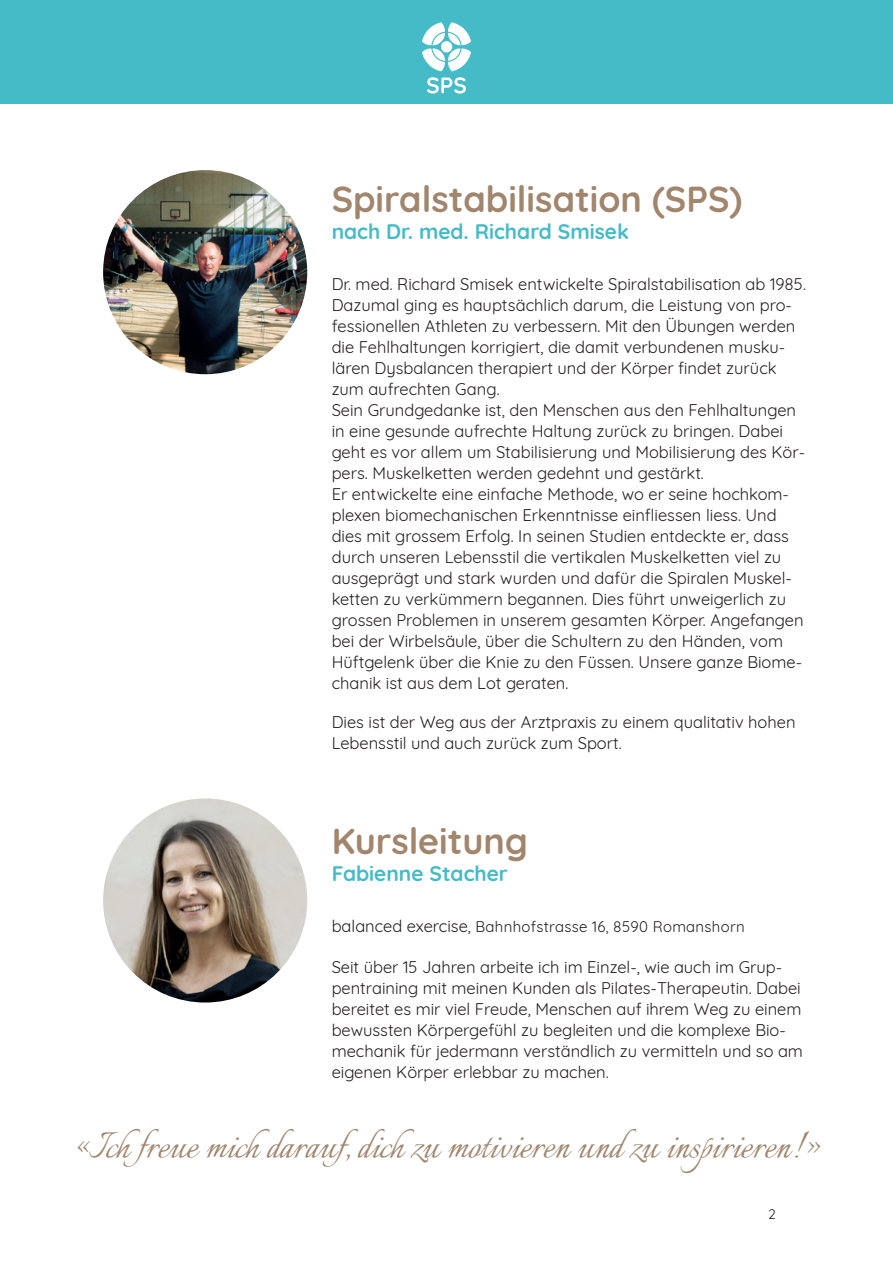
<style>
.page{position:relative;width:893px;height:1263px;background:#fff}
.page>*{position:absolute;margin:0;border:0;box-sizing:border-box;transform-origin:0 0}
.t1{font:45px "Italianno";color:#a1866d}
.t2{font:700 36px "Quicksand";color:#a1866d}
.t3{font:700 21px "Quicksand";color:#44bbc7}
.t4{font:16.5px/21px "Quicksand";color:#231f20}
.t5{font:15px "Quicksand";letter-spacing:.02em;color:#231f20}
.t6{font:13.5px "Quicksand";color:#231f20}
.s1{font-size:16.5px}
</style>
<div class="page">
<div style="left:0;top:0;width:893px;height:104px;background:#44bbc7"></div>
<svg style="left:422px;top:22px;width:49px;height:49px"></svg>
<div style="left:441px;top:41px;width:11px;height:11px;background:#fff;border-radius:50%"></div>
<svg style="left:427px;top:77px;width:39px;height:17px"></svg>
<img style="left:103px;top:798px;width:204px;height:204px;border-radius:102px">
<img style="left:103px;top:170px;width:204px;height:204px;border-radius:102px">
<h2 class="t2" style="left:332px;top:170px;width:412px">Spiralstabilisation (SPS)</h2>
<p class="t3" style="left:332px;top:214px;width:299px">nach Dr. med. Richard Smisek</p>
<p class="t4" style="left:332px;top:272px;width:476px">Dr. med. Richard Smisek entwickelte Spiralstabilisation ab 1985.<br>Dazumal ging es hauptsächlich darum, die Leistung von pro&shy;fessionellen Athleten zu verbessern. Mit den Übungen werden die Fehlhaltungen korrigiert, die damit verbundenen musku&shy;lären Dysbalancen therapiert und der Körper findet zurück zum aufrechten Gang.<br>Sein Grundgedanke ist, den Menschen aus den Fehlhaltungen in eine gesunde aufrechte Haltung zurück zu bringen. Dabei geht es vor allem um Stabilisierung und Mobilisierung des Kör&shy;pers. Muskelketten werden gedehnt und gestärkt.<br>Er entwickelte eine einfache Methode, wo er seine hochkom&shy;plexen biomechanischen Erkenntnisse einfliessen liess. Und dies mit grossem Erfolg. In seinen Studien entdeckte er, dass durch unseren Lebensstil die vertikalen Muskelketten viel zu ausgeprägt und stark wurden und dafür die Spiralen Muskel&shy;ketten zu verkümmern begannen. Dies führt unweigerlich zu grossen Problemen in unserem gesamten Körper. Angefangen bei der Wirbelsäule, über die Schultern zu den Händen, vom Hüftgelenk über die Knie zu den Füssen. Unsere ganze Biome&shy;chanik ist aus dem Lot geraten.</p>
<p class="t4" style="left:332px;top:710px;width:465px">Dies ist der Weg aus der Arztpraxis zu einem qualitativ hohen<br>Lebensstil und auch zurück zum Sport.</p>
<h2 class="t2" style="left:332px;top:812px;width:198px">Kursleitung</h2>
<p class="t3" style="left:332px;top:857px;width:178px">Fabienne Stacher</p>
<p class="t5" style="left:332px;top:915px;width:415px"><span class="s1">balanced exercise,</span> Bahnhofstrasse 16, 8590 Romanshorn</p>
<p class="t4" style="left:332px;top:954px;width:473px">Seit über 15 Jahren arbeite ich im Einzel-, wie auch im Grup&shy;pentraining mit meinen Kunden als Pilates-Therapeutin. Dabei bereitet es mir viel Freude, Menschen auf ihrem Weg zu einem bewussten Körpergefühl zu begleiten und die komplexe Bio&shy;mechanik für jedermann verständlich zu vermitteln und so am eigenen Körper erlebbar zu machen.</p>
<h1 class="t1" style="left:73px;top:1115px;width:748px">«Ich freue mich darauf, dich zu motivieren und zu inspirieren!»</h1>
<p class="t6" style="left:768px;top:1204px;width:9px">2</p>
</div>
